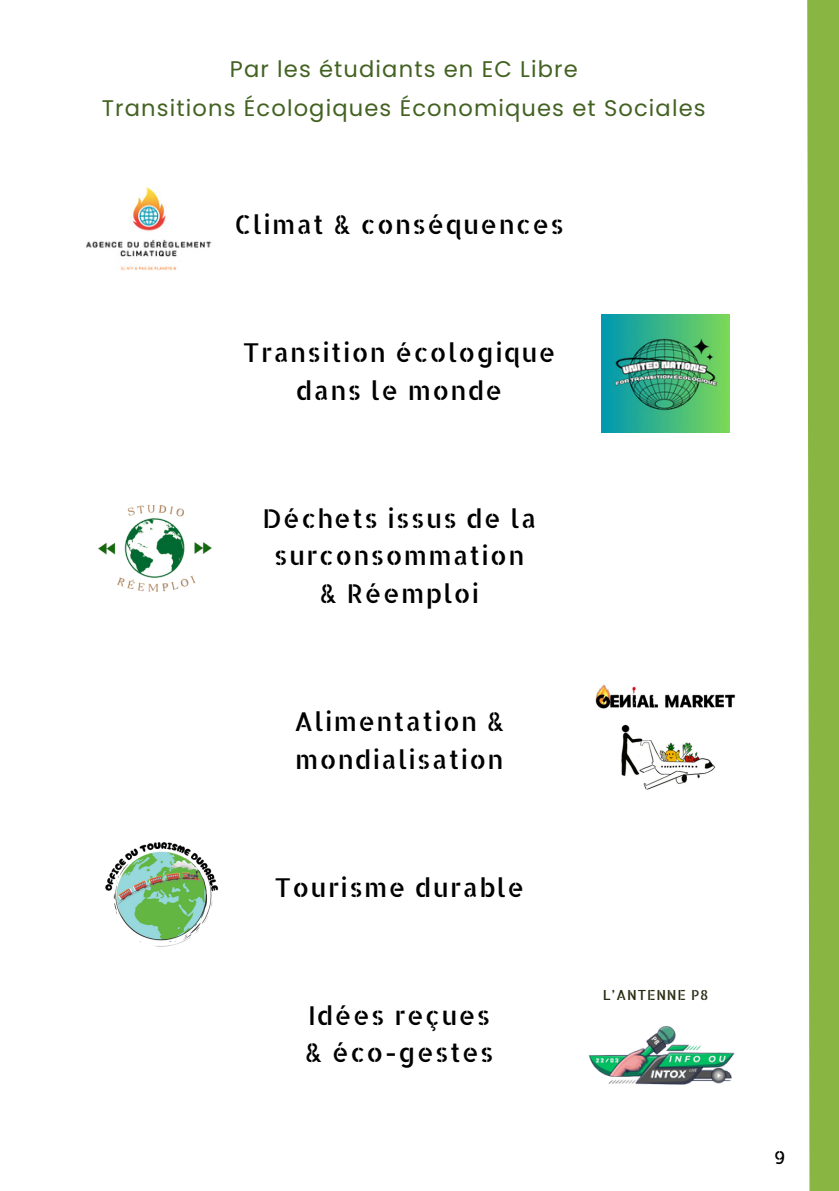
<style>
.page{position:relative;width:839px;height:1191px;background:#fff}
.page>*{position:absolute;margin:0;border:0;box-sizing:border-box;transform-origin:0 0}
.t1{font:26px/37.6px "Allerta Stencil";letter-spacing:.05em;color:#000;text-align:center}
.t2{font:22.6px/39px "Poppins";letter-spacing:.05em;color:#436222;text-align:center}
.t3{font:18px "Allerta Stencil";color:#000}
.t4{font:14px "Allerta Stencil";letter-spacing:.05em;color:#282a11}
</style>
<div class="page">
<div style="left:807px;top:0;width:31px;height:1191px;background:#89b643"></div>
<img style="left:601px;top:314px;width:128px;height:119px">
<img style="left:86px;top:187px;width:126px;height:84px">
<img style="left:98px;top:505px;width:114px;height:87px">
<img style="left:621px;top:724px;width:95px;height:66px">
<img style="left:595px;top:684px;width:140px;height:25px">
<img style="left:105px;top:842px;width:114px;height:105px">
<img style="left:588px;top:1026px;width:147px;height:59px">
<p class="t2" style="left:102px;top:50px;width:605px">Par les étudiants en EC Libre<br>Transitions Écologiques Économiques et Sociales</p>
<p class="t1" style="left:234px;top:205px;width:331px">Climat &amp; conséquences</p>
<p class="t1" style="left:243px;top:333px;width:314px">Transition écologique dans le monde</p>
<p class="t1" style="left:262px;top:499px;width:275px">Déchets issus de la surconsommation &amp; Réemploi</p>
<p class="t1" style="left:294px;top:702px;width:212px;text-align:left">Alimentation &amp; mondialisation</p>
<p class="t1" style="left:274px;top:868px;width:251px">Tourisme durable</p>
<p class="t1" style="left:305px;top:996px;width:190px;text-align:left">Idées reçues &amp; éco-gestes</p>
<p class="t4" style="left:603px;top:985px;width:107px">L’ANTENNE P8</p>
<p class="t3" style="left:774px;top:1146px;width:13px">9</p>
</div>
